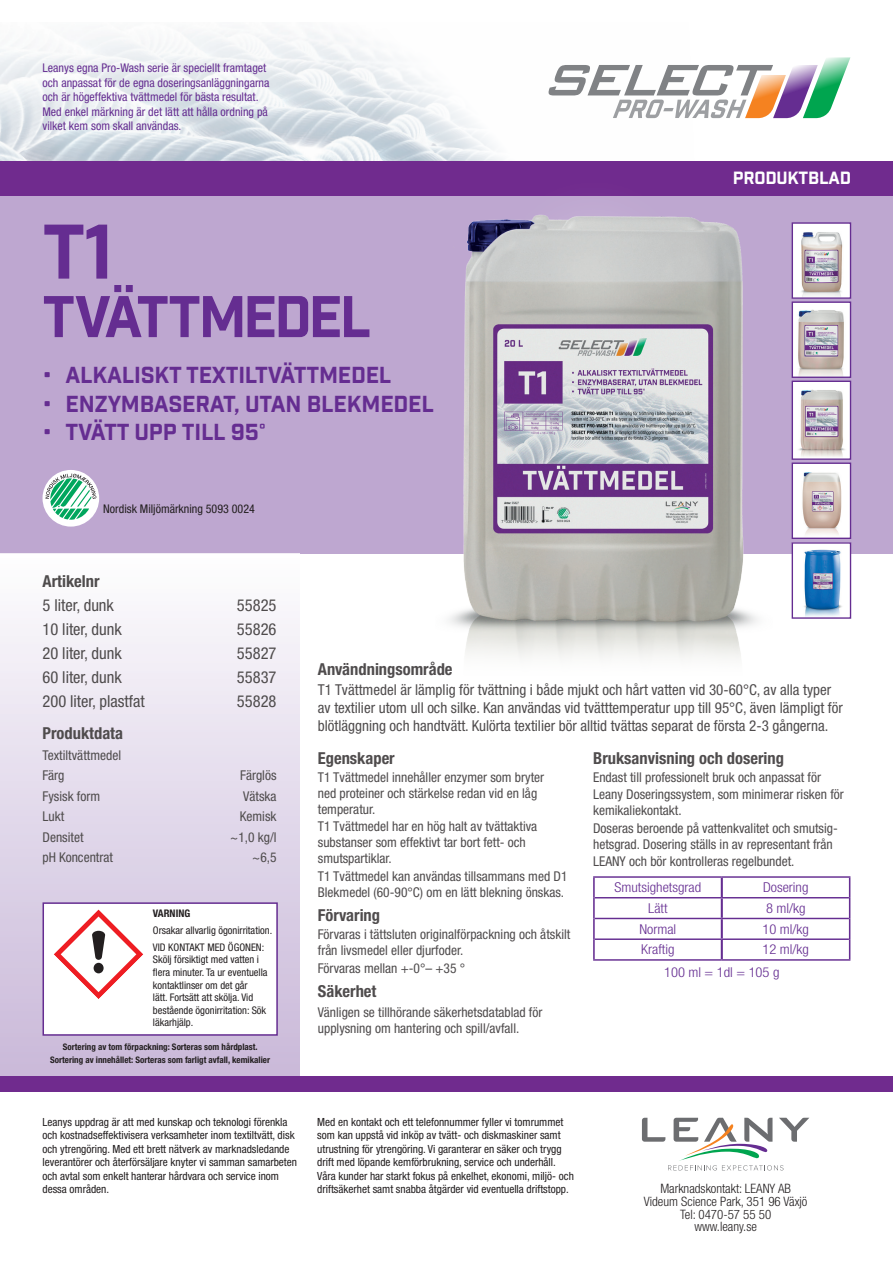
<style>
.page{position:relative;width:893px;height:1263px;background:#fff}
.page>*{position:absolute;margin:0;border:0;box-sizing:border-box;transform-origin:0 0}
.t1{font:75px "Industry Inc Base";color:#652d91}
.t2{font:57px "Industry Inc Base";letter-spacing:-.05em;color:#652d91}
.t3{font:22.5px "Industry Inc Base";letter-spacing:-.01em;color:#652d91}
.t4{font:17.25px "Industry Inc Base";letter-spacing:-.01em;color:#fff}
.t5{font:700 condensed 16.5px "Helvetica Neue LT Std";color:#231f20}
.t6{font:condensed 16.5px "Helvetica Neue LT Std";color:#231f20}
.t7{font:condensed 15px/18px "Helvetica Neue LT Std";color:#231f20}
.t8{font:300 condensed 13.65px/22.6px "Helvetica Neue LT Std";color:#652d91;scale:1.07 1}
.t9{font:condensed 13.5px/16.2px "Helvetica Neue LT Std";color:#231f20}
.t10{font:300 condensed 12.9px/12.9px "Helvetica Neue LT Std";color:#231f20;text-align:center}
.t11{font:condensed 12px/14.4px "Helvetica Neue LT Std";color:#652d91}
.t12{font:condensed 12px "Helvetica Neue LT Std";color:#231f20}
.t13{font:condensed 11.25px/13.5px "Helvetica Neue LT Std";color:#231f20}
.t14{font:condensed 10.5px/12.6px "Helvetica Neue LT Std";color:#231f20}
.t15{font:700 condensed 10.5px "Helvetica Neue LT Std";color:#231f20}
.t16{font:700 condensed 9px/12.9px "Helvetica Neue LT Std";color:#231f20;text-align:center}
</style>
<div class="page">
<div style="left:0;top:162px;width:893px;height:391px;background:#bea7d0"></div>
<img style="left:0;top:28px;width:655px;height:134px">
<svg style="left:547px;top:57px;width:303px;height:61px"></svg>
<div style="left:0;top:1076px;width:893px;height:16px;background:#702b8e"></div>
<svg style="left:642px;top:1118px;width:167px;height:52px"></svg>
<div style="left:0;top:553px;width:300px;height:523px;background:linear-gradient(to bottom,#fdfdfe,#c7b6d8)"></div>
<div style="left:0;top:162px;width:893px;height:34px;background:#702b8e"></div>
<img style="left:436px;top:155px;width:336px;height:503px">
<div style="left:43px;top:902px;width:235px;height:134px;background:#fff;border:2px solid #652d91"></div>
<svg style="left:54px;top:909px;width:89px;height:90px"></svg>
<svg style="left:721px;top:878px;width:2px;height:19px"></svg>
<hr style="left:721px;top:898px;width:2px;height:20px;background:#652d91">
<svg style="left:721px;top:919px;width:2px;height:40px"></svg>
<hr style="left:593px;top:876px;width:129px;height:2px;background:#652d91">
<hr style="left:722px;top:876px;width:128px;height:2px;background:#652d91">
<hr style="left:595px;top:897px;width:127px;height:1px;background:#652d91">
<hr style="left:722px;top:897px;width:127px;height:1px;background:#652d91">
<hr style="left:595px;top:918px;width:127px;height:1px;background:#652d91">
<hr style="left:722px;top:918px;width:127px;height:1px;background:#652d91">
<hr style="left:595px;top:938px;width:127px;height:2px;background:#652d91">
<hr style="left:722px;top:938px;width:127px;height:2px;background:#652d91">
<hr style="left:593px;top:959px;width:129px;height:2px;background:#652d91">
<hr style="left:722px;top:959px;width:128px;height:2px;background:#652d91">
<hr style="left:593px;top:878px;width:2px;height:20px;background:#652d91">
<hr style="left:593px;top:898px;width:2px;height:20px;background:#652d91">
<hr style="left:593px;top:918px;width:2px;height:21px;background:#652d91">
<hr style="left:593px;top:939px;width:2px;height:20px;background:#652d91">
<svg style="left:849px;top:878px;width:1px;height:81px"></svg>
<img style="left:794px;top:303px;width:55px;height:73px">
<div style="left:792px;top:301px;width:59px;height:77px;border:1px solid #652d91"></div>
<img style="left:794px;top:544px;width:55px;height:73px">
<div style="left:792px;top:542px;width:59px;height:77px;border:1px solid #652d91"></div>
<img style="left:794px;top:383px;width:55px;height:75px">
<div style="left:792px;top:381px;width:59px;height:79px;border:1px solid #652d91"></div>
<img style="left:794px;top:224px;width:55px;height:73px">
<div style="left:792px;top:222px;width:59px;height:77px;border:1px solid #652d91"></div>
<img style="left:794px;top:464px;width:55px;height:73px">
<div style="left:792px;top:462px;width:59px;height:77px;border:1px solid #652d91"></div>
<div style="left:43px;top:470px;width:56px;height:57px;background:#fff;border-radius:50%"></div>
<svg style="left:45px;top:474px;width:51px;height:46px"></svg>
<p class="t11" style="left:43px;top:61px;width:228px">Leanys egna Pro-Wash serie är speciellt framtaget och anpassat för de egna doseringsanläggningarna och är högeffektiva tvättmedel för bästa resultat.<br>Med enkel märkning är det lätt att hålla ordning på vilket kem som skall användas.</p>
<h1 class="t1" style="left:43px;top:207px;width:73px">T1</h1>
<h2 class="t2" style="left:43px;top:282px;width:330px">TvÄTTMEDEL</h2>
<h3 class="t3" style="left:43px;top:362px;width:350px">• ALKALISKT TEXTILTVÄTTMEDEL</h3>
<h3 class="t3" style="left:43px;top:390px;width:393px">• ENZYMBASERAT, UTAN BLEKMEDEL</h3>
<h3 class="t3" style="left:43px;top:419px;width:225px">• TVÄTT UPP TILL 95°</h3>
<p class="t12" style="left:103px;top:502px;width:153px">Nordisk Miljömärkning 5093 0024</p>
<p class="t4" style="left:733px;top:168px;width:120px">PRODUKTBLAD</p>
<p class="t5" style="left:43px;top:571px;width:59px">Artikelnr</p>
<p class="t6" style="left:43px;top:595px;width:73px">5 liter, dunk</p>
<p class="t6" style="left:237px;top:595px;width:41px">55825</p>
<p class="t6" style="left:43px;top:619px;width:81px">10 liter, dunk</p>
<p class="t6" style="left:237px;top:619px;width:41px">55826</p>
<p class="t6" style="left:43px;top:643px;width:81px">20 liter, dunk</p>
<p class="t6" style="left:237px;top:643px;width:41px">55827</p>
<p class="t6" style="left:43px;top:667px;width:81px">60 liter, dunk</p>
<p class="t6" style="left:237px;top:667px;width:41px">55837</p>
<p class="t6" style="left:43px;top:691px;width:104px">200 liter, plastfat</p>
<p class="t6" style="left:237px;top:691px;width:41px">55828</p>
<p class="t5" style="left:43px;top:723px;width:82px">Produktdata</p>
<p class="t9" style="left:43px;top:745px;width:80px;line-height:20.4px">Textiltvättmedel<br>Färg</p>
<p class="t9" style="left:240px;top:767px;width:38px">Färglös</p>
<p class="t9" style="left:43px;top:788px;width:59px">Fysisk form</p>
<p class="t9" style="left:243px;top:788px;width:35px">Vätska</p>
<p class="t9" style="left:43px;top:808px;width:23px">Lukt</p>
<p class="t9" style="left:240px;top:808px;width:38px">Kemisk</p>
<p class="t9" style="left:43px;top:829px;width:42px">Densitet</p>
<p class="t9" style="left:230px;top:829px;width:48px">~1,0 kg/l</p>
<p class="t9" style="left:43px;top:849px;width:72px">pH Koncentrat</p>
<p class="t9" style="left:252px;top:849px;width:26px">~6,5</p>
<p class="t15" style="left:153px;top:907px;width:39px">VARNING</p>
<p class="t14" style="left:153px;top:922px;width:121px;line-height:16.8px">Orsakar allvarlig ögonirritation.<br>VID KONTAKT MED ÖGONEN:</p>
<p class="t14" style="left:153px;top:953px;width:116px">Skölj försiktigt med vatten i flera minuter. Ta ur eventuella kontaktlinser om det går<br>lätt. Fortsätt att skölja. Vid bestående ögonirritation: Sök läkarhjälp.</p>
<p class="t16" style="left:50px;top:1040px;width:221px">Sortering av tom förpackning: Sorteras som hårdplast.<br>Sortering av innehållet: Sorteras som farligt avfall, kemikalier</p>
<p class="t5" style="left:318px;top:659px;width:136px">Användningsområde</p>
<p class="t7" style="left:318px;top:681px;width:526px">T1 Tvättmedel är lämplig för tvättning i både mjukt och hårt vatten vid 30-60°C, av alla typer av textilier utom ull och silke. Kan användas vid tvätttemperatur upp till 95°C, även lämpligt för blötläggning och handtvätt. Kulörta textilier bör alltid tvättas separat de första 2-3 gångerna.</p>
<p class="t5" style="left:318px;top:748px;width:78px">Egenskaper</p>
<p class="t9" style="left:318px;top:769px;width:228px;line-height:15.8px">T1 Tvättmedel innehåller enzymer som bryter ned proteiner och stärkelse redan vid en låg temperatur.</p>
<p class="t9" style="left:318px;top:819px;width:221px;line-height:15.8px">T1 Tvättmedel har en hög halt av tvättaktiva substanser som effektivt tar bort fett- och smutspartiklar.</p>
<p class="t9" style="left:318px;top:868px;width:251px">T1 Tvättmedel kan användas tillsammans med D1<br>Blekmedel (60-90°C) om en lätt blekning önskas.</p>
<p class="t5" style="left:318px;top:905px;width:64px">Förvaring</p>
<p class="t9" style="left:318px;top:926px;width:254px;line-height:15.8px">Förvaras i tättsluten originalförpackning och åtskilt från livsmedel eller djurfoder.</p>
<p class="t9" style="left:318px;top:960px;width:149px">Förvaras mellan +-0°– +35 °</p>
<p class="t5" style="left:318px;top:981px;width:60px">Säkerhet</p>
<p class="t9" style="left:318px;top:1004px;width:226px">Vänligen se tillhörande säkerhetsdatablad för upplysning om hantering och spill/avfall.</p>
<p class="t5" style="left:593px;top:748px;width:192px">Bruksanvisning och dosering</p>
<p class="t9" style="left:593px;top:769px;width:252px">Endast till professionelt bruk och anpassat för<br>Leany Doseringssystem, som minimerar risken för kemikaliekontakt.</p>
<p class="t9" style="left:593px;top:820px;width:246px">Doseras beroende på vattenkvalitet och smutsig&shy;hetsgrad. Dosering ställs in av representant från<br>LEANY och bör kontrolleras regelbundet.</p>
<p class="t8" style="left:615px;top:876px;width:82px">Smutsighetsgrad</p>
<p class="t8" style="left:763px;top:876px;width:44px">Dosering</p>
<p class="t8" style="left:648px;top:897px;width:20px">Lätt</p>
<p class="t8" style="left:766px;top:897px;width:38px">8 ml/kg</p>
<p class="t8" style="left:639px;top:917px;width:36px">Normal</p>
<p class="t8" style="left:762px;top:917px;width:45px">10 ml/kg</p>
<p class="t8" style="left:641px;top:938px;width:33px">Kraftig</p>
<p class="t8" style="left:664px;top:938px;width:137px;text-indent:98px">12 ml/kg<br>100 ml = 1dl = 105 g</p>
<p class="t13" style="left:43px;top:1115px;width:256px">Leanys uppdrag är att med kunskap och teknologi förenkla och kostnadseffektivisera verksamheter inom textiltvätt, disk och ytrengöring. Med ett brett nätverk av marknadsledande leverantörer och återförsäljare knyter vi samman samarbeten och avtal som enkelt hanterar hårdvara och service inom dessa områden.</p>
<p class="t13" style="left:317px;top:1115px;width:258px">Med en kontakt och ett telefonnummer fyller vi tomrummet som kan uppstå vid inköp av tvätt- och diskmaskiner samt utrustning för ytrengöring. Vi garanterar en säker och trygg drift med löpande kemförbrukning, service och underhåll.<br>Våra kunder har starkt fokus på enkelhet, ekonomi, miljö- och driftsäkerhet samt snabba åtgärder vid eventuella driftstopp.</p>
<p class="t10" style="left:644px;top:1181px;width:165px">Marknadskontakt: LEANY AB<br>Videum Science Park, 351 96 Växjö<br>Tel: 0470-57 55 50<br>www.leany.se</p>
</div>
